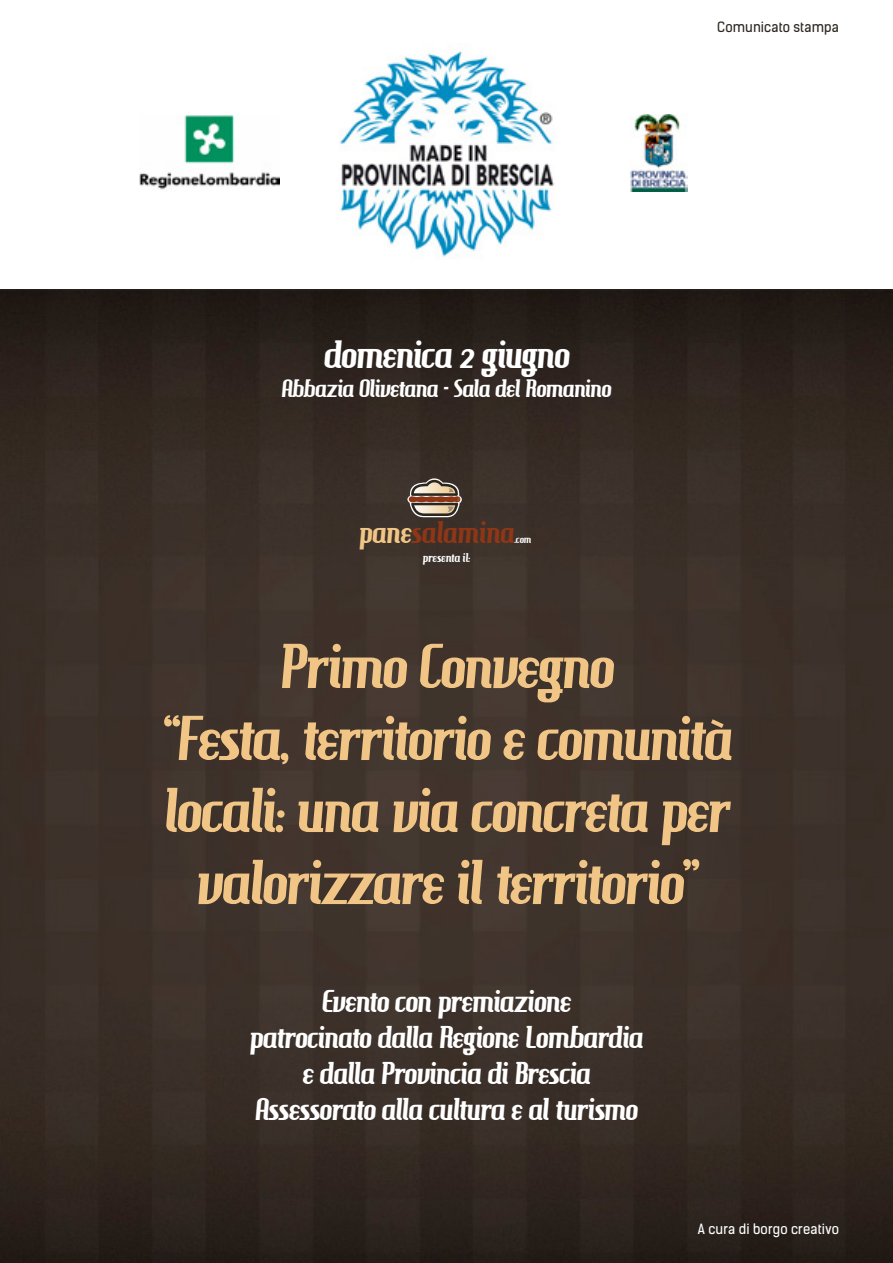
<style>
.page{position:relative;width:893px;height:1263px;background:#fff}
.page>*{position:absolute;margin:0;border:0;box-sizing:border-box;transform-origin:0 0}
.t1{font:60px/72px "Hamburger Heaven";letter-spacing:-.02em;color:#f1c586;text-align:center}
.t2{font:37.5px "Hamburger Heaven";letter-spacing:-.015em;color:#fff}
.t3{font:30px/36px "Hamburger Heaven";letter-spacing:-.015em;color:#fff;text-align:center}
.t4{font:29.55px "Hamburger Heaven";color:#8f3617}
.t5{font:24px "Hamburger Heaven";letter-spacing:-.015em;color:#fff}
.t6{font:13.5px "Kelson Sans";letter-spacing:.01em;color:#fff}
.t7{font:13.5px "Kelson Sans";letter-spacing:.005em;color:#2b261f}
.t8{font:12px "Hamburger Heaven";color:#fff}
.t9{font:10.2px "Hamburger Heaven";color:#fff}
.s1{color:#f1c586}
</style>
<div class="page">
<img style="left:0;top:289px;width:893px;height:974px">
<img style="left:340px;top:43px;width:214px;height:215px">
<img style="left:630px;top:115px;width:57px;height:77px">
<img style="left:140px;top:115px;width:139px;height:75px">
<svg style="left:407px;top:478px;width:55px;height:39px;background:#8b7767"></svg>
<p class="t7" style="left:717px;top:19px;width:123px">Comunicato stampa</p>
<p class="t2" style="left:324px;top:333px;width:247px">domenica 2 giugno</p>
<p class="t5" style="left:282px;top:374px;width:331px">Abbazia Olivetana - Sala del Romanino</p>
<p class="t4" style="left:359px;top:515px;width:157px"><span class="s1">pane</span>salamina</p>
<p class="t9" style="left:514px;top:533px;width:18px">.com</p>
<p class="t8" style="left:423px;top:551px;width:49px">presenta il:</p>
<h1 class="t1" style="left:161px;top:631px;width:572px">Primo Convegno<br>“Festa, territorio e comunità locali: una via concreta per valorizzare il territorio”</h1>
<p class="t3" style="left:250px;top:984px;width:395px">Evento con premiazione<br>patrocinato dalla Regione Lombardia e dalla Provincia di Brescia<br>Assessorato alla cultura e al turismo</p>
<p class="t6" style="left:698px;top:1220px;width:143px">A cura di borgo creativo</p>
</div>
